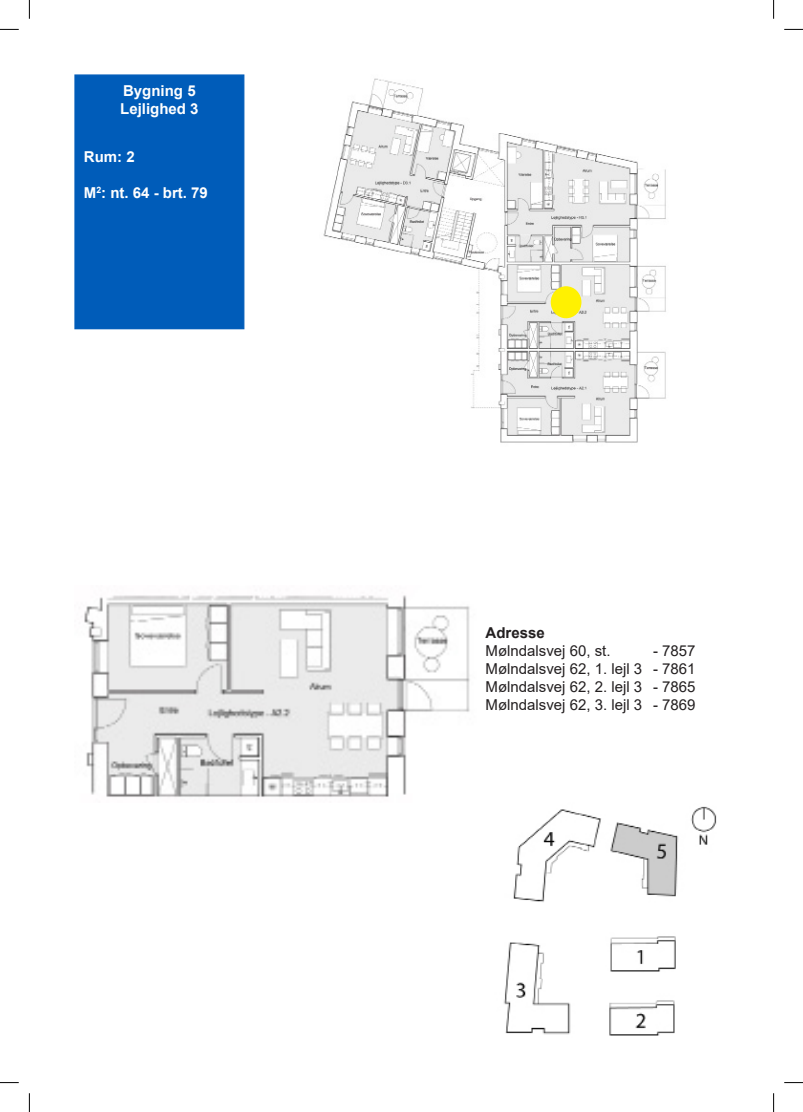
<style>
.page{position:relative;width:803px;height:1112px;background:#fff}
.page>*{position:absolute;margin:0;border:0;box-sizing:border-box;transform-origin:0 0}
.t1{font:15px "Arial";color:#231f20}
.t2{font:700 15px "Arial";color:#fff}
.t3{font:700 15px "Arial";color:#231f20}
</style>
<div class="page">
<img style="left:503px;top:806px;width:214px;height:230px">
<div style="left:74px;top:74px;width:170px;height:255px;background:#005cb9;border:1px solid #005cb9"></div>
<img style="left:323px;top:78px;width:343px;height:365px">
<div style="left:551px;top:287px;width:30px;height:30px;background:#fff101;border-radius:50%"></div>
<div style="left:551px;top:286px;width:30px;height:32px;border:1px solid #fff101;border-radius:50%"></div>
<img style="left:84px;top:595px;width:386px;height:202px">
<svg style="left:0;top:29px;width:19px;height:1px"></svg>
<svg style="left:784px;top:29px;width:19px;height:1px"></svg>
<svg style="left:0;top:1082px;width:19px;height:1px"></svg>
<svg style="left:784px;top:1082px;width:19px;height:1px"></svg>
<svg style="left:29px;top:0;width:1px;height:19px"></svg>
<svg style="left:29px;top:1093px;width:1px;height:18px"></svg>
<svg style="left:773px;top:0;width:1px;height:19px"></svg>
<svg style="left:773px;top:1093px;width:1px;height:18px"></svg>
<p class="t2" style="left:123px;top:80px;width:74px">Bygning 5</p>
<p class="t2" style="left:120px;top:98px;width:80px">Lejlighed 3</p>
<p class="t2" style="left:84px;top:146px;width:52px">Rum: 2</p>
<p class="t2" style="left:84px;top:182px;width:126px">M<sup>2</sup>: nt. 64 - brt. 79</p>
<p class="t3" style="left:485px;top:622px;width:61px">Adresse</p>
<p class="t1" style="left:485px;top:640px;width:127px">Mølndalsvej 60, st.</p>
<p class="t1" style="left:653px;top:640px;width:44px">- 7857</p>
<p class="t1" style="left:485px;top:658px;width:212px">Mølndalsvej 62, 1. lejl 3 - 7861</p>
<p class="t1" style="left:485px;top:676px;width:212px">Mølndalsvej 62, 2. lejl 3 - 7865</p>
<p class="t1" style="left:485px;top:694px;width:212px">Mølndalsvej 62, 3. lejl 3 - 7869</p>
</div>
